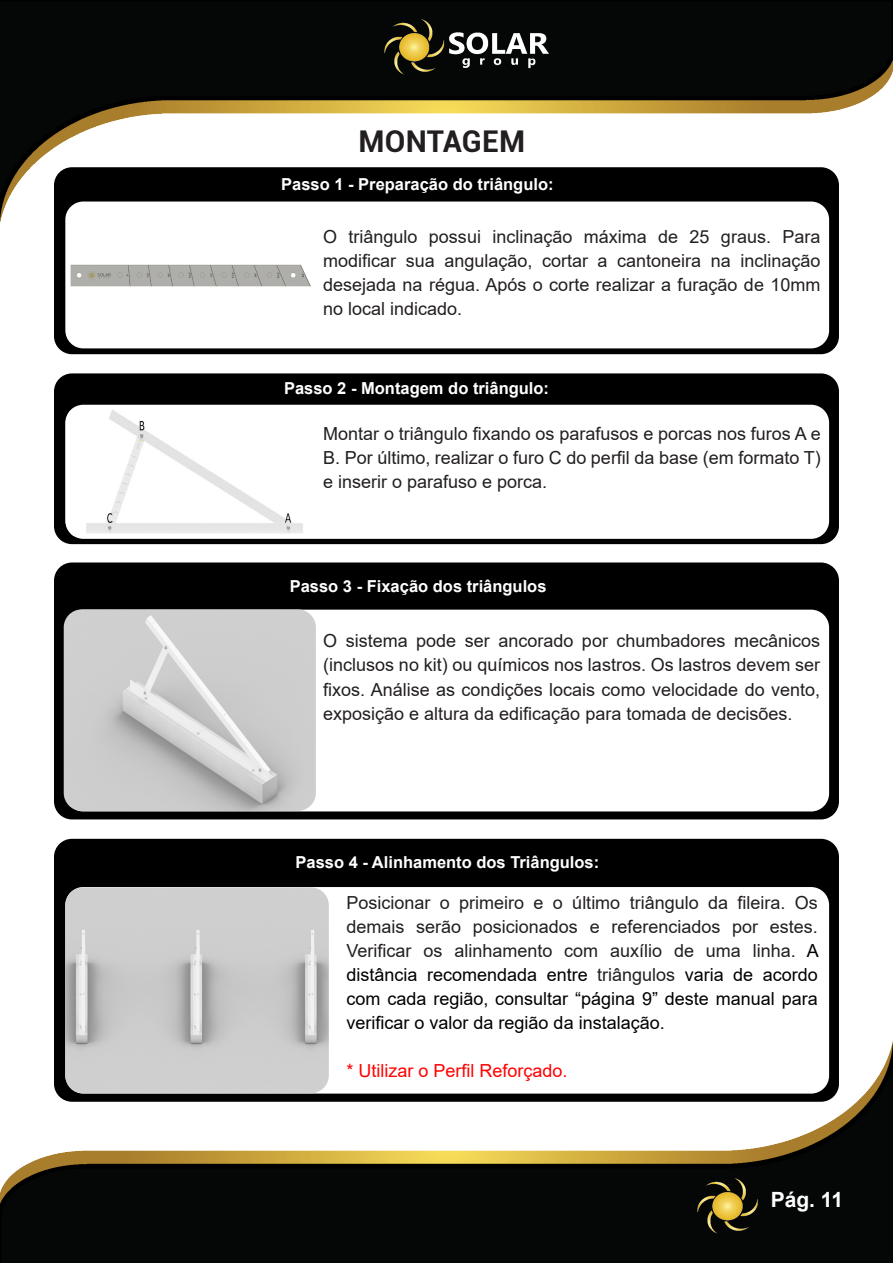
<style>
.page{position:relative;width:893px;height:1263px;background:#fff}
.page>*{position:absolute;margin:0;border:0;box-sizing:border-box;transform-origin:0 0}
.t1{font:700 30px "Roboto";letter-spacing:.01em;color:#231f20}
.t2{font:700 21px "Arial";color:#fff}
.t3{font:18px/24px "Arial";color:#231f20;text-align:justify}
.t4{font:18px "Arial";color:#f00}
.t5{font:700 16.5px "Arial";color:#fff}
.s1{color:#000}
</style>
<div class="page">
<img style="left:0;top:0;width:893px;height:1263px">
<img style="left:385px;top:19px;width:164px;height:55px">
<img style="left:697px;top:1178px;width:62px;height:55px">
<div style="left:54px;top:839px;width:785px;height:263px;background:#000;border-radius:18px"></div>
<div style="left:65px;top:887px;width:764px;height:206px;background:#fff;border-radius:18px"></div>
<img style="left:65px;top:887px;width:264px;height:206px">
<div style="left:54px;top:167px;width:785px;height:187px;background:#000;border-radius:18px"></div>
<div style="left:65px;top:202px;width:764px;height:146px;background:#fff;border-radius:18px"></div>
<img style="left:70px;top:264px;width:241px;height:23px">
<div style="left:54px;top:373px;width:785px;height:171px;background:#000;border-radius:18px"></div>
<div style="left:65px;top:405px;width:764px;height:134px;background:#fff;border-radius:18px"></div>
<img style="left:66px;top:407px;width:237px;height:129px">
<div style="left:54px;top:562px;width:785px;height:257px;background:#000;border-radius:18px"></div>
<div style="left:65px;top:610px;width:764px;height:201px;background:#fff;border-radius:18px"></div>
<img style="left:64px;top:609px;width:252px;height:202px">
<p class="t1" style="left:358px;top:120px;width:168px">MONTAGEM</p>
<p class="t5" style="left:281px;top:173px;width:274px">Passo 1 - Preparação do triângulo:</p>
<p class="t3" style="left:323px;top:224px;width:499px">O triângulo possui inclinação máxima de 25 graus. Para modificar sua angulação, cortar a cantoneira na inclinação desejada na régua. Após o corte realizar a furação de 10mm no local indicado.</p>
<p class="t5" style="left:284px;top:376px;width:266px">Passo 2 - Montagem do triângulo:</p>
<p class="t3" style="left:323px;top:421px;width:499px">Montar o triângulo fixando os parafusos e porcas nos furos A e B. Por último, realizar o furo C do perfil da base (em formato T) e inserir o parafuso e porca.</p>
<p class="t5" style="left:290px;top:574px;width:258px">Passo 3 - Fixação dos triângulos</p>
<p class="t3" style="left:323px;top:629px;width:498px">O sistema pode ser ancorado por chumbadores mecânicos (inclusos no kit) ou químicos nos lastros. Os lastros devem ser fixos. Análise as condições locais como velocidade do vento, exposição e altura da edificação para tomada de decisões.</p>
<p class="t5" style="left:295px;top:850px;width:305px">Passo 4 - Alinhamento dos Triângulos:</p>
<p class="t3" style="left:347px;top:890px;width:474px">Posicionar o primeiro e o último triângulo da fileira. Os demais serão posicionados e referenciados por estes.<br>Verificar os alinhamento com auxílio de uma linha. <span class="s1">A distância recomendada entre</span> triângulos <span class="s1">varia de acordo com cada região, consultar “página 9” deste manual para verificar o valor da região da instalação.</span></p>
<p class="t4" style="left:347px;top:1058px;width:223px">* Utilizar o Perfil Reforçado.</p>
<p class="t2" style="left:771px;top:1185px;width:74px">Pág. 11</p>
</div>
